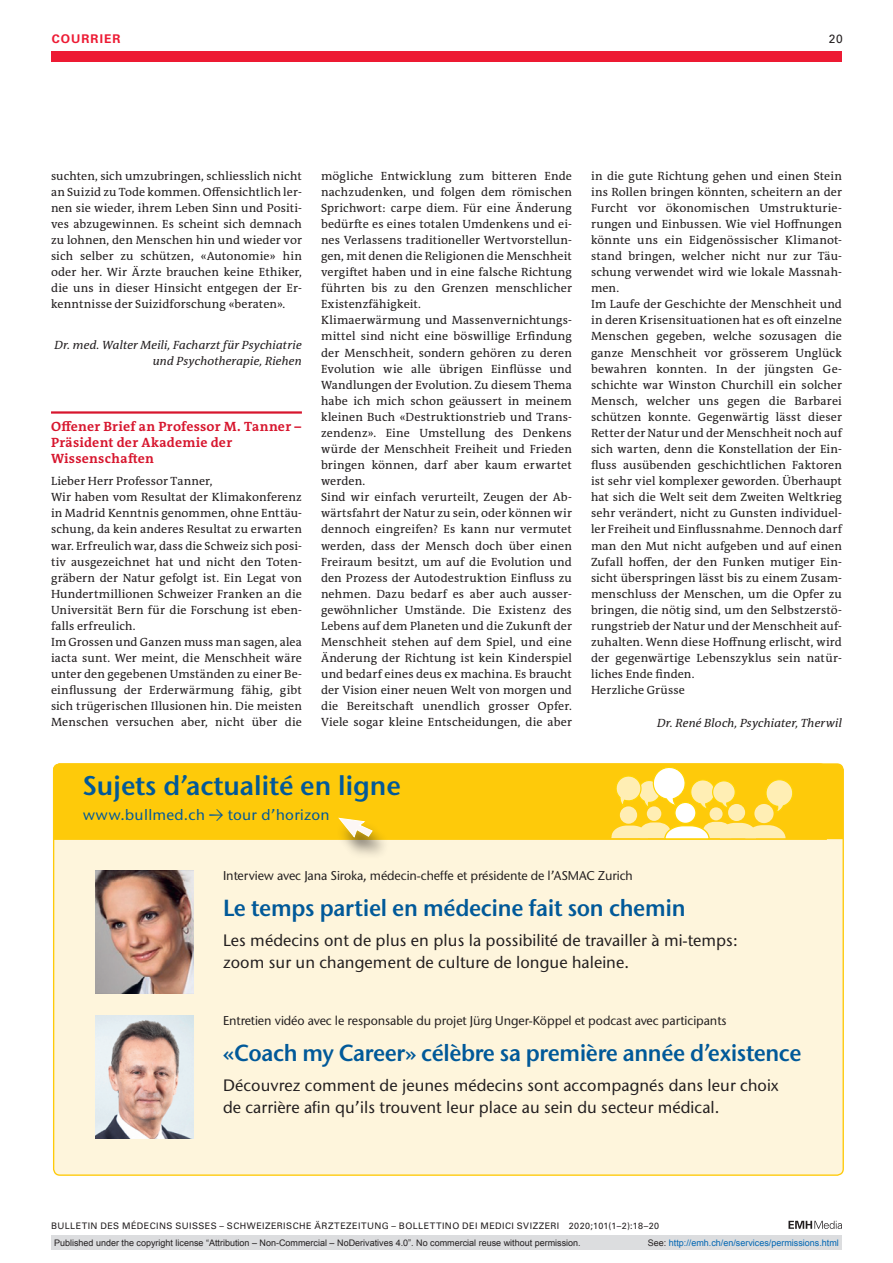
<style>
.page{position:relative;width:893px;height:1263px;background:#fff}
.page>*{position:absolute;margin:0;border:0;box-sizing:border-box;transform-origin:0 0}
.t1{font:600 27px "Stone Sans ITC Std";letter-spacing:-.005em;color:#015999}
.t2{font:600 23.25px "Stone Sans ITC Std";letter-spacing:-.02em;color:#015999;scale:.95 1}
.t3{font:500 16.5px/21.5px "Stone Sans ITC Std";letter-spacing:.005em;color:#231f20}
.t4{font:500 15px "Stone Sans ITC Std";letter-spacing:.02em;color:#015999}
.t5{font:700 13.5px/16px "The Antiqua B W7";letter-spacing:.02em;color:#d7162e}
.t6{font:500 12.75px "Stone Sans ITC Std";letter-spacing:-.005em;color:#231f20}
.t7{font:12px/16px "The Antiqua B W5 Plain";letter-spacing:.01em;color:#231f20}
.t8{font:italic 12px/16px "The Antiqua B W5 Plain";letter-spacing:.01em;color:#231f20;text-align:right}
.t9{font:700 12px "Univers LT Std";letter-spacing:.085em;color:#ed1a33}
.t10{font:12px "Univers LT Std";color:#231f20}
.t11{font:9px "Arial";color:#231f20}
.t12{font:9px "Univers LT Std";letter-spacing:.05em;color:#231f20}
.t13{font:9px "Arial";color:#0166b3}
.s1{font-family:"The Antiqua B W5 Plain";font-weight:400}
.s2{color:#231f20}
</style>
<div class="page">
<svg style="left:788px;top:1221px;width:54px;height:8px"></svg>
<hr style="left:51px;top:411px;width:251px;height:3px;background:#d7162e">
<div style="left:51px;top:51px;width:791px;height:11px;background:#ed1a33"></div>
<div style="left:54px;top:764px;width:789px;height:411px;background:#fef5dc;border-radius:6px"></div>
<svg style="left:52px;top:763px;width:776px;height:77px;background:#fed028"></svg>
<div style="left:54px;top:764px;width:789px;height:75px;background:#feca0a"></div>
<svg style="left:763px;top:776px;width:33px;height:39px"></svg>
<svg style="left:613px;top:764px;width:125px;height:47px;background:#fedb59"></svg>
<div style="left:710px;top:807px;width:13px;height:13px;background:#ffeeb4;border-radius:50%"></div>
<div style="left:728px;top:804px;width:17px;height:17px;background:#ffeeb4;border-radius:50%"></div>
<div style="left:647px;top:806px;width:14px;height:15px;background:#ffeeb4;border-radius:50%"></div>
<div style="left:620px;top:806px;width:17px;height:18px;background:#ffeeb4;border-radius:50%"></div>
<div style="left:675px;top:802px;width:21px;height:21px;background:#fff;border-radius:50%"></div>
<div style="left:674px;top:802px;width:23px;height:22px;border:1px solid #fed304;border-radius:50%"></div>
<svg style="left:611px;top:822px;width:174px;height:17px;background:#fee792"></svg>
<div style="left:754px;top:804px;width:20px;height:19px;background:#ffeeb4;border-radius:50%"></div>
<div style="left:335px;top:820px;width:55px;height:41px;background:#231f20;opacity:.6"></div>
<svg style="left:338px;top:817px;width:36px;height:22px"></svg>
<img style="left:95px;top:870px;width:98px;height:123px">
<svg style="left:95px;top:1015px;width:98px;height:123px;background:#cebdb8"></svg>
<div style="left:51px;top:1235px;width:791px;height:15px;background:#dcdddf"></div>
<p class="t9" style="left:52px;top:31px;width:70px">COURRIER</p>
<p class="t10" style="left:829px;top:31px;width:15px">20</p>
<p class="t7" style="left:51px;top:168px;width:252px;text-align:justify">suchten, sich umzubringen, schliesslich nicht an Suizid zu Tode kommen. Offensichtlich ler&shy;nen sie wieder, ihrem Leben Sinn und Positi&shy;ves abzugewinnen. Es scheint sich demnach zu lohnen, den Menschen hin und wieder vor sich selber zu schützen, «Autonomie» hin oder her. Wir Ärzte brauchen keine Ethiker, die uns in dieser Hinsicht entgegen der Er&shy;kenntnisse der Suizidforschung «beraten».</p>
<p class="t8" style="left:55px;top:337px;width:249px">Dr. med. Walter Meili, Facharzt für Psychiatrie und Psychotherapie, Riehen</p>
<p class="t5" style="left:51px;top:419px;width:252px">Offener Brief an Professor M. Tanner –<br>Präsident der Akademie der<br>Wissenschaften</p>
<p class="t7" style="left:51px;top:473px;width:252px">Lieber Herr Professor Tanner,<br>Wir haben vom Resultat der Klimakonferenz in Madrid Kenntnis genommen, ohne Enttäu&shy;schung, da kein anderes Resultat zu erwarten war. Erfreulich war, dass die Schweiz sich posi&shy;tiv ausgezeichnet hat und nicht den Toten&shy;gräbern der Natur gefolgt ist. Ein Legat von Hundertmillionen Schweizer Franken an die Universität Bern für die Forschung ist eben&shy;falls erfreulich.<br>Im Grossen und Ganzen muss man sagen, alea iacta sunt. Wer meint, die Menschheit wäre unter den gegebenen Umständen zu einer Be&shy;einflussung der Erderwärmung fähig, gibt sich trügerischen Illusionen hin. Die meisten Menschen versuchen aber, nicht über die</p>
<p class="t7" style="left:321px;top:168px;width:252px">mögliche Entwicklung zum bitteren Ende nachzudenken, und folgen dem römischen Sprichwort: carpe diem. Für eine Änderung bedürfte es eines totalen Umdenkens und ei&shy;nes Verlassens traditioneller Wertvorstellun&shy;gen, mit denen die Religionen die Menschheit vergiftet haben und in eine falsche Richtung führten bis zu den Grenzen menschlicher Existenzfähigkeit.<br>Klimaerwärmung und Massenvernichtungs&shy;mittel sind nicht eine böswillige Erfindung der Menschheit, sondern gehören zu deren Evolution wie alle übrigen Einflüsse und Wandlungen der Evolution. Zu diesem Thema habe ich mich schon geäussert in meinem kleinen Buch «Destruktionstrieb und Trans&shy;zendenz». Eine Umstellung des Denkens würde der Menschheit Freiheit und Frieden bringen können, darf aber kaum erwartet werden.<br>Sind wir einfach verurteilt, Zeugen der Ab&shy;wärtsfahrt der Natur zu sein, oder können wir dennoch eingreifen? Es kann nur vermutet werden, dass der Mensch doch über einen Freiraum besitzt, um auf die Evolution und den Prozess der Autodestruktion Einfluss zu nehmen. Dazu bedarf es aber auch ausser&shy;gewöhnlicher Umstände. Die Existenz des Lebens auf dem Planeten und die Zukunft der Menschheit stehen auf dem Spiel, und eine Änderung der Richtung ist kein Kinderspiel und bedarf eines deus ex machina. Es braucht der Vision einer neuen Welt von morgen und die Bereitschaft unendlich grosser Opfer.<br>Viele sogar kleine Entscheidungen, die aber</p>
<p class="t7" style="left:591px;top:168px;width:252px">in die gute Richtung gehen und einen Stein ins Rollen bringen könnten, scheitern an der Furcht vor ökonomischen Umstrukturie&shy;rungen und Einbussen. Wie viel Hoffnungen könnte uns ein Eidgenössischer Klimanot&shy;stand bringen, welcher nicht nur zur Täu&shy;schung verwendet wird wie lokale Massnah&shy;men.<br>Im Laufe der Geschichte der Menschheit und in deren Krisensituationen hat es oft einzelne Menschen gegeben, welche sozusagen die ganze Menschheit vor grösserem Unglück bewahren konnten. In der jüngsten Ge&shy;schichte war Winston Churchill ein solcher Mensch, welcher uns gegen die Barbarei schützen konnte. Gegenwärtig lässt dieser Retter der Natur und der Menschheit noch auf sich warten, denn die Konstellation der Ein&shy;fluss ausübenden geschichtlichen Faktoren ist sehr viel komplexer geworden. Überhaupt hat sich die Welt seit dem Zweiten Weltkrieg sehr verändert, nicht zu Gunsten individuel&shy;ler Freiheit und Einflussnahme. Dennoch darf man den Mut nicht aufgeben und auf einen Zufall hoffen, der den Funken mutiger Ein&shy;sicht überspringen lässt bis zu einem Zusam&shy;menschluss der Menschen, um die Opfer zu bringen, die nötig sind, um den Selbstzerstö&shy;rungstrieb der Natur und der Menschheit auf&shy;zuhalten. Wenn diese Hoffnung erlischt, wird der gegenwärtige Lebenszyklus sein natür&shy;liches Ende finden.<br>Herzliche Grüsse</p>
<p class="t8" style="left:657px;top:715px;width:186px">Dr. René Bloch, Psychiater, Therwil</p>
<h1 class="t1" style="left:83px;top:769px;width:320px">Sujets d’actualité en ligne</h1>
<p class="t4" style="left:83px;top:805px;width:249px">www.bullmed.ch <span class="s1">→</span> tour d’horizon</p>
<p class="t6" style="left:223px;top:867px;width:411px">Interview avec Jana Siroka, médecin-cheffe et présidente de l’ASMAC Zurich</p>
<h2 class="t2" style="left:223px;top:893px;width:488px">Le temps partiel en médecine fait son chemin</h2>
<h3 class="t3" style="left:223px;top:930px;width:516px">Les médecins ont de plus en plus la possibilité de travailler à mi-temps: zoom sur un changement de culture de longue haleine.</h3>
<p class="t6" style="left:223px;top:1012px;width:505px">Entretien vidéo avec le responsable du projet Jürg Unger-Köppel et podcast avec participants</p>
<h2 class="t2" style="left:223px;top:1038px;width:610px">«Coach my Career» célèbre sa première année d’existence</h2>
<h3 class="t3" style="left:223px;top:1075px;width:557px">Découvrez comment de jeunes médecins sont accompagnés dans leur choix de carrière afin qu’ils trouvent leur place au sein du secteur médical.</h3>
<p class="t12" style="left:51px;top:1220px;width:610px">BULLETIN DES MÉDECINS SUISSES – SCHWEIZERISCHE ÄRZTEZEITUNG – BOLLETTINO DEI MEDICI SVIZZERI 2020;101(1–2):18–20</p>
<p class="t11" style="left:54px;top:1237px;width:528px">Published under the copyright license “Attribution – Non-Commercial – NoDerivatives 4.0”. No commercial reuse without permission.</p>
<p class="t13" style="left:648px;top:1237px;width:193px"><span class="s2">See:</span> http://emh.ch/en/services/permissions.html</p>
</div>
